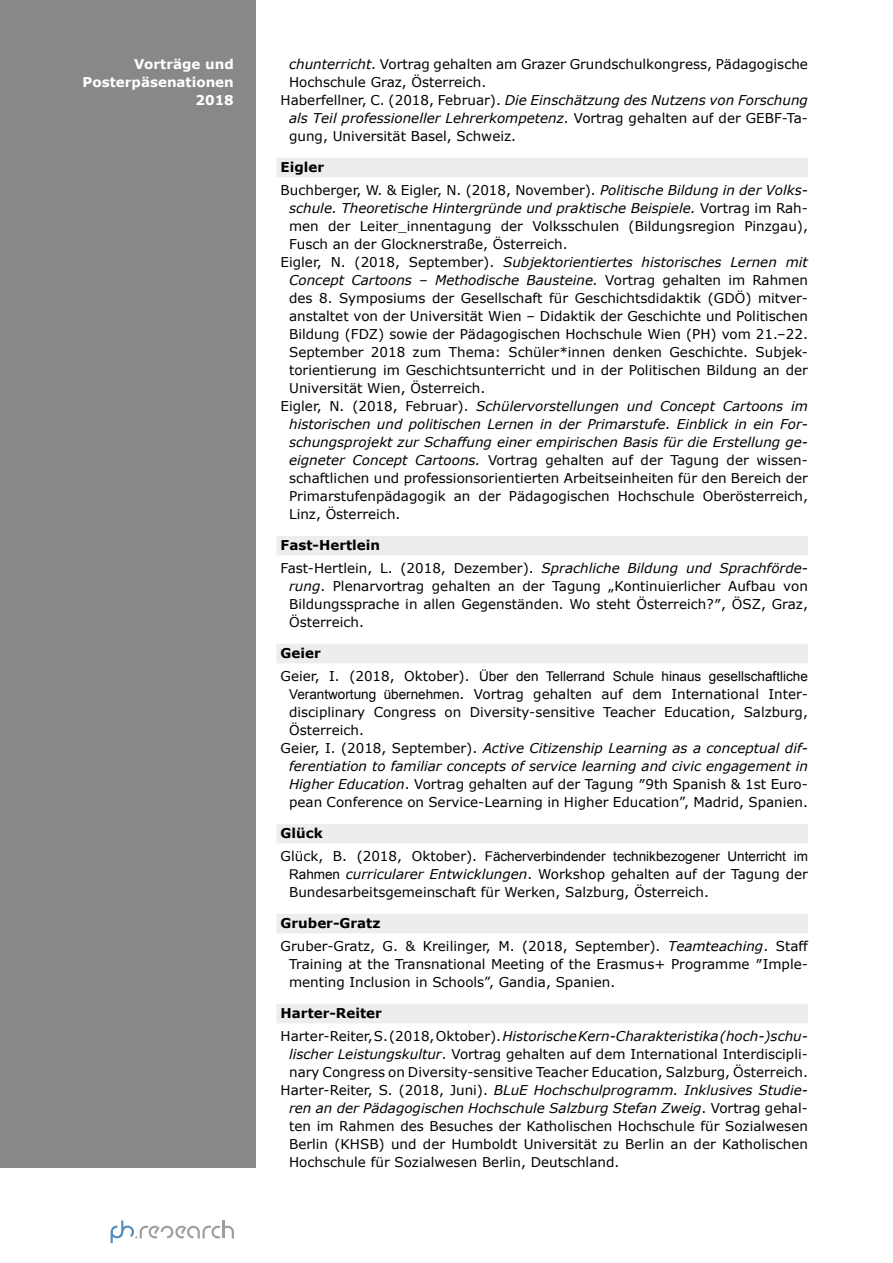
<style>
.page{position:relative;width:893px;height:1263px;background:#fff}
.page>*{position:absolute;margin:0;border:0;box-sizing:border-box;transform-origin:0 0}
.t1{font:13.5px/18px "Verdana";color:#000}
.t2{font:italic 13.5px/23.2px "Verdana";color:#000}
.t3{font:13.5px "Arial";color:#000}
.t4{font:700 13.5px/18px "Verdana";color:#fff;text-align:right}
.t5{font:700 13.5px "Verdana";color:#000}
.s1{font-style:italic}
.s2{font-style:normal}
.s3{font-weight:700}
.s4{font-weight:700;font-style:normal}
.s5{font-family:"Verdana"}
.s6{font-family:"Arial"}
</style>
<div class="page">
<svg style="left:111px;top:1220px;width:123px;height:23px"></svg>
<div style="left:0;top:0;width:255px;height:1167px;background:#87888a"></div>
<div style="left:276px;top:158px;width:532px;height:19px;background:#eceded"></div>
<div style="left:276px;top:536px;width:532px;height:19px;background:#eceded"></div>
<div style="left:276px;top:644px;width:532px;height:19px;background:#eceded"></div>
<div style="left:276px;top:824px;width:532px;height:19px;background:#eceded"></div>
<div style="left:276px;top:914px;width:532px;height:19px;background:#eceded"></div>
<div style="left:276px;top:1004px;width:532px;height:19px;background:#eceded"></div>
<p class="t4" style="left:83px;top:55px;width:153px">Vorträge und<br>Posterpäsenationen<br>2018</p>
<p class="t1" style="left:289px;top:55px;width:520px"><span class="s1">chunterricht</span>. Vortrag gehalten am Grazer Grundschulkongress, Pädagogische</p>
<p class="t1" style="left:289px;top:73px;width:199px">Hochschule Graz, Österreich.</p>
<p class="t2" style="left:281px;top:89px;width:529px"><span class="s2">Haberfellner, C. (2018, Februar).</span> Die Einschätzung des Nutzens von Forschung</p>
<p class="t2" style="left:289px;top:107px;width:520px">als Teil professioneller Lehrerkompetenz<span class="s2">. Vortrag gehalten auf der GEBF-Ta-</span></p>
<p class="t1" style="left:289px;top:127px;width:228px">gung, Universität Basel, Schweiz.</p>
<p class="t1" style="left:281px;top:155px;width:529px;line-height:23.2px"><span class="s3">Eigler<br></span>Buchberger, W. &amp; Eigler, N. (2018, November). <span class="s1">Politische Bildung in der Volks-</span></p>
<p class="t2" style="left:289px;top:197px;width:520px">schule. Theoretische Hintergründe und praktische Beispiele. <span class="s2">Vortrag im Rah-</span></p>
<p class="t1" style="left:289px;top:217px;width:520px">men der Leiter_innentagung der Volksschulen (Bildungsregion Pinzgau),</p>
<p class="t1" style="left:289px;top:235px;width:280px">Fusch an der Glocknerstraße, Österreich.</p>
<p class="t2" style="left:281px;top:251px;width:529px"><span class="s2">Eigler, N. (2018, September).</span> Subjektorientiertes historisches Lernen mit</p>
<p class="t2" style="left:289px;top:269px;width:520px">Concept Cartoons – Methodische Bausteine. <span class="s2">Vortrag gehalten im Rahmen</span></p>
<p class="t1" style="left:289px;top:289px;width:520px">des 8. Symposiums der Gesellschaft für Geschichtsdidaktik (GDÖ) mitver-</p>
<p class="t1" style="left:289px;top:307px;width:520px">anstaltet von der Universität Wien – Didaktik der Geschichte und Politischen</p>
<p class="t1" style="left:289px;top:325px;width:520px">Bildung (FDZ) sowie der Pädagogischen Hochschule Wien (PH) vom 21.–22.</p>
<p class="t1" style="left:289px;top:343px;width:520px">September 2018 zum Thema: Schüler*innen denken Geschichte. Subjek-</p>
<p class="t1" style="left:289px;top:361px;width:520px">torientierung im Geschichtsunterricht und in der Politischen Bildung an der</p>
<p class="t1" style="left:289px;top:379px;width:198px">Universität Wien, Österreich.</p>
<p class="t2" style="left:281px;top:395px;width:529px"><span class="s2">Eigler, N. (2018, Februar).</span> Schülervorstellungen und Concept Cartoons im</p>
<p class="t2" style="left:289px;top:413px;width:520px">historischen und politischen Lernen in der Primarstufe. Einblick in ein For-</p>
<p class="t2" style="left:289px;top:431px;width:520px">schungsprojekt zur Schaffung einer empirischen Basis für die Erstellung ge-</p>
<p class="t1" style="left:289px;top:451px;width:520px"><span class="s1">eigneter Concept Cartoons.</span> Vortrag gehalten auf der Tagung der wissen-</p>
<p class="t1" style="left:289px;top:469px;width:520px">schaftlichen und professionsorientierten Arbeitseinheiten für den Bereich der</p>
<p class="t1" style="left:289px;top:487px;width:520px">Primarstufenpädagogik an der Pädagogischen Hochschule Oberösterreich,</p>
<p class="t1" style="left:289px;top:505px;width:113px">Linz, Österreich.</p>
<p class="t2" style="left:281px;top:533px;width:529px"><span class="s4">Fast-Hertlein<br></span><span class="s2">Fast-Hertlein, L. (2018, Dezember).</span> Sprachliche Bildung und Sprachförde-</p>
<p class="t1" style="left:289px;top:577px;width:520px;text-align:justify"><span class="s1">rung</span>. Plenarvortrag gehalten an der Tagung „Kontinuierlicher Aufbau von Bildungssprache in allen Gegenständen. Wo steht Österreich?″, ÖSZ, Graz, Österreich.</p>
<p class="t5" style="left:281px;top:644px;width:42px">Geier</p>
<p class="t3" style="left:281px;top:667px;width:529px"><span class="s5">Geier, I. (2018, Oktober).</span> Über den Tellerrand Schule hinaus gesellschaftliche</p>
<p class="t1" style="left:289px;top:685px;width:520px"><span class="s6">Verantwortung übernehmen</span>. Vortrag gehalten auf dem International Inter-</p>
<p class="t1" style="left:289px;top:703px;width:520px">disciplinary Congress on Diversity-sensitive Teacher Education, Salzburg,</p>
<p class="t1" style="left:289px;top:721px;width:76px">Österreich.</p>
<p class="t2" style="left:281px;top:737px;width:529px"><span class="s2">Geier, I. (2018, September).</span> Active Citizenship Learning as a conceptual dif-</p>
<p class="t2" style="left:289px;top:755px;width:520px">ferentiation to familiar concepts of service learning and civic engagement in</p>
<p class="t1" style="left:289px;top:775px;width:520px"><span class="s1">Higher Education</span>. Vortrag gehalten auf der Tagung ″9th Spanish &amp; 1st Euro-</p>
<p class="t1" style="left:289px;top:793px;width:520px">pean Conference on Service-Learning in Higher Education”, Madrid, Spanien.</p>
<p class="t5" style="left:281px;top:824px;width:44px">Glück</p>
<p class="t3" style="left:281px;top:847px;width:529px"><span class="s5">Glück, B. (2018, Oktober).</span> Fächerverbindender technikbezogener Unterricht im</p>
<p class="t1" style="left:289px;top:865px;width:520px"><span class="s6">Rahmen</span> <span class="s1">curricularer Entwicklungen</span>. Workshop gehalten auf der Tagung der<br>Bundesarbeitsgemeinschaft für Werken, Salzburg, Österreich.</p>
<p class="t1" style="left:281px;top:911px;width:529px;line-height:23.2px"><span class="s3">Gruber-Gratz<br></span>Gruber-Gratz, G. &amp; Kreilinger, M. (2018, September). <span class="s1">Teamteaching</span>. Staff</p>
<p class="t1" style="left:289px;top:955px;width:520px">Training at the Transnational Meeting of the Erasmus+ Programme ″Imple&shy;menting Inclusion in Schools”, Gandia, Spanien.</p>
<p class="t2" style="left:281px;top:1001px;width:529px"><span class="s4">Harter-Reiter<br></span><span class="s2">Harter-Reiter, S. (2018, Oktober).</span> Historische Kern-Charakteristika (hoch-)schu-</p>
<p class="t1" style="left:289px;top:1045px;width:520px"><span class="s1">lischer Leistungskultur</span>. Vortrag gehalten auf dem International Interdiscipli-</p>
<p class="t1" style="left:289px;top:1063px;width:520px">nary Congress on Diversity-sensitive Teacher Education, Salzburg, Österreich.</p>
<p class="t2" style="left:281px;top:1079px;width:529px"><span class="s2">Harter-Reiter, S. (2018, Juni).</span> BLuE Hochschulprogramm. Inklusives Studie-</p>
<p class="t2" style="left:289px;top:1097px;width:520px">ren an der Pädagogischen Hochschule Salzburg Stefan Zweig<span class="s2">. Vortrag gehal-</span></p>
<p class="t1" style="left:289px;top:1117px;width:520px">ten im Rahmen des Besuches der Katholischen Hochschule für Sozialwesen</p>
<p class="t1" style="left:289px;top:1135px;width:520px">Berlin (KHSB) und der Humboldt Universität zu Berlin an der Katholischen</p>
<p class="t1" style="left:289px;top:1153px;width:332px">Hochschule für Sozialwesen Berlin, Deutschland.</p>
</div>
